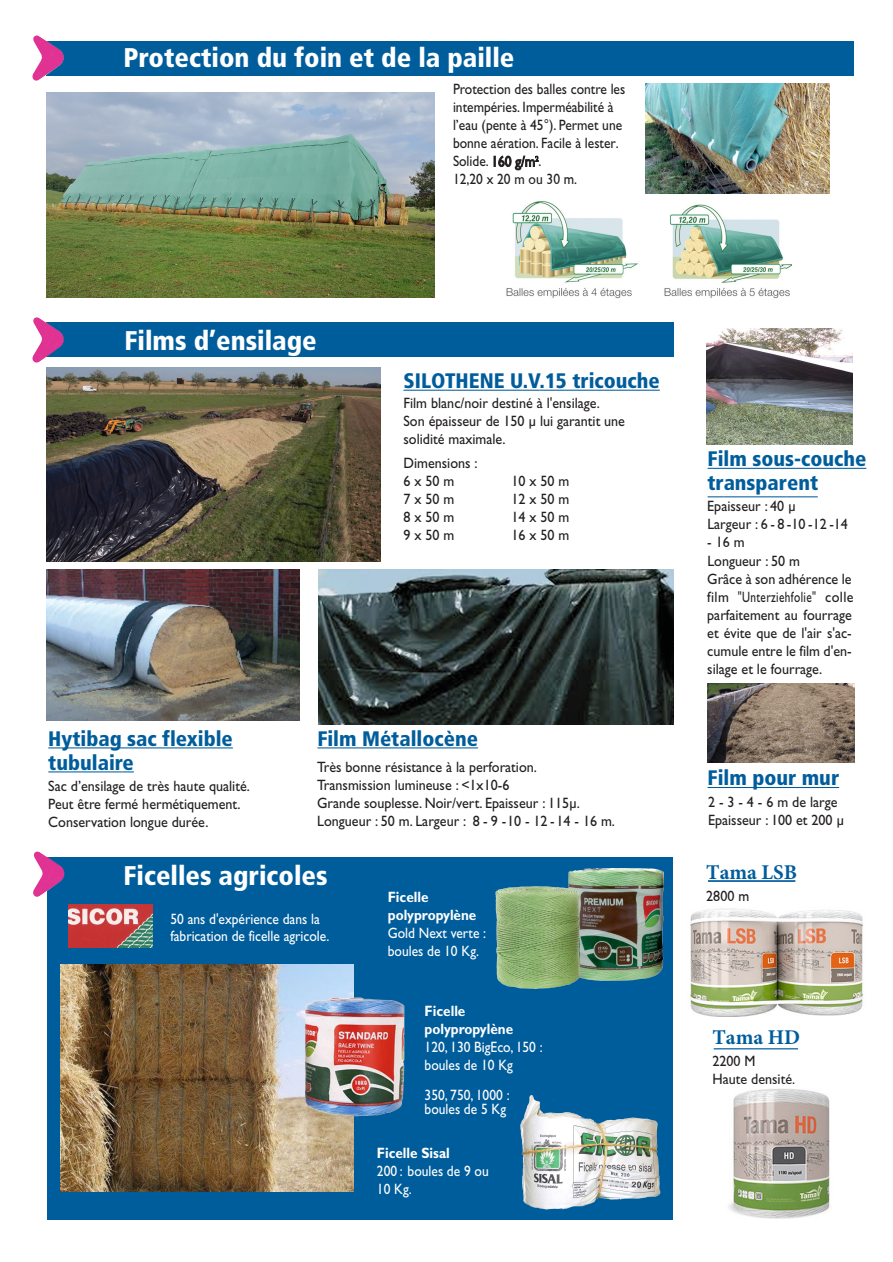
<style>
.page{position:relative;width:893px;height:1262px;background:#fff}
.page>*{position:absolute;margin:0;border:0;box-sizing:border-box;transform-origin:0 0}
.t1{font:900 condensed 27px "Frutiger";color:#fff}
.t2{font:900 condensed 21px "Frutiger";color:#005d9c}
.t3{font:700 21px "Minion Pro";color:#005d9c}
.t4{font:15px/18px "Gill Sans";color:#231f20;scale:.94 1}
.t5{font:15px/18px "Gill Sans";color:#fff;scale:.9 1}
.t6{font:15px/18px "Gill Sans";color:#231f20;scale:.9 1}
.t7{font:700 15px/18px "Gill Sans";color:#fff;scale:.9 1}
</style>
<div class="page">
<div style="left:47px;top:857px;width:625px;height:362px;background:#005d9c"></div>
<div style="left:47px;top:323px;width:627px;height:34px;background:#005d9c"></div>
<hr style="left:317px;top:747px;width:161px;height:1px;background:#005d9c">
<img style="left:47px;top:367px;width:333px;height:194px">
<img style="left:47px;top:569px;width:252px;height:152px">
<hr style="left:48px;top:747px;width:139px;height:1px;background:#005d9c">
<hr style="left:187px;top:747px;width:46px;height:1px;background:#005d9c">
<hr style="left:48px;top:771px;width:75px;height:1px;background:#005d9c">
<img style="left:707px;top:683px;width:147px;height:79px">
<hr style="left:707px;top:468px;width:159px;height:1px;background:#005d9c">
<svg style="left:707px;top:496px;width:16px;height:1px"></svg>
<hr style="left:723px;top:496px;width:63px;height:1px;background:#005d9c">
<hr style="left:786px;top:496px;width:31px;height:1px;background:#005d9c">
<hr style="left:707px;top:787px;width:132px;height:1px;background:#005d9c">
<img style="left:318px;top:569px;width:356px;height:155px">
<img style="left:68px;top:904px;width:84px;height:43px">
<img style="left:32px;top:317px;width:32px;height:46px">
<img style="left:33px;top:851px;width:32px;height:46px">
<img style="left:706px;top:329px;width:146px;height:116px">
<div style="left:47px;top:41px;width:807px;height:34px;background:#005d9c"></div>
<img style="left:506px;top:201px;width:285px;height:98px">
<img style="left:46px;top:93px;width:388px;height:205px">
<img style="left:646px;top:84px;width:183px;height:109px">
<img style="left:32px;top:35px;width:32px;height:46px">
<hr style="left:403px;top:390px;width:42px;height:1px;background:#005d9c">
<hr style="left:445px;top:390px;width:78px;height:1px;background:#005d9c">
<svg style="left:523px;top:390px;width:16px;height:1px"></svg>
<hr style="left:539px;top:390px;width:121px;height:1px;background:#005d9c">
<img style="left:61px;top:964px;width:292px;height:227px">
<img style="left:495px;top:868px;width:168px;height:120px">
<img style="left:299px;top:992px;width:106px;height:130px">
<img style="left:505px;top:1095px;width:168px;height:125px">
<hr style="left:708px;top:880px;width:87px;height:1px;background:#005d9c">
<img style="left:690px;top:908px;width:173px;height:108px">
<img style="left:728px;top:1089px;width:102px;height:130px">
<hr style="left:713px;top:1048px;width:85px;height:1px;background:#005d9c">
<h1 class="t1" style="left:124px;top:47px;width:392px">Protection du foin et de la paille</h1>
<p class="t6" style="left:453px;top:82px;width:193px">Protection des balles contre les intempéries. Imperméabilité à l’eau (pente à 45°). Permet une bonne aération. Facile à lester.<br>Solide. 160 g/m<sup>2</sup>.<br>12,20 x 20 m ou 30 m.</p>
<h1 class="t1" style="left:125px;top:329px;width:194px">Films d’ensilage</h1>
<h2 class="t2" style="left:403px;top:372px;width:258px">SILOTHENE U.V.15 tricouche</h2>
<p class="t4" style="left:403px;top:396px;width:237px">Film blanc/noir destiné à l'ensilage.<br>Son épaisseur de 150 µ lui garantit une solidité maximale.</p>
<p class="t4" style="left:403px;top:456px;width:80px">Dimensions :</p>
<p class="t4" style="left:403px;top:474px;width:56px">6 x 50 m</p>
<p class="t4" style="left:511px;top:474px;width:63px">10 x 50 m</p>
<p class="t4" style="left:403px;top:492px;width:56px">7 x 50 m</p>
<p class="t4" style="left:511px;top:492px;width:63px">12 x 50 m</p>
<p class="t4" style="left:403px;top:510px;width:56px">8 x 50 m</p>
<p class="t4" style="left:511px;top:510px;width:63px">14 x 50 m</p>
<p class="t4" style="left:403px;top:528px;width:56px">9 x 50 m</p>
<p class="t4" style="left:511px;top:528px;width:63px">16 x 50 m</p>
<h2 class="t2" style="left:48px;top:730px;width:186px">Hytibag sac flexible</h2>
<h2 class="t2" style="left:317px;top:730px;width:162px">Film Métallocène</h2>
<h2 class="t2" style="left:48px;top:754px;width:87px">tubulaire</h2>
<p class="t4" style="left:48px;top:778px;width:216px">Sac d’ensilage de très haute qualité.<br>Peut être fermé hermétiquement.<br>Conservation longue durée.</p>
<p class="t4" style="left:317px;top:759px;width:318px">Très bonne résistance à la perforation.<br>Transmission lumineuse : &lt;1x10-6<br>Grande souplesse. Noir/vert. Epaisseur : 115µ.<br>Longueur : 50 m. Largeur : 8 - 9 -10 - 12 -14 - 16 m.</p>
<h1 class="t1" style="left:124px;top:864px;width:205px">Ficelles agricoles</h1>
<p class="t5" style="left:170px;top:912px;width:178px;line-height:16.5px">50 ans d'expérience dans la fabrication de ficelle agricole.</p>
<p class="t7" style="left:388px;top:889px;width:100px">Ficelle polypropylène</p>
<p class="t5" style="left:388px;top:925px;width:111px">Gold Next verte : boules de 10 Kg.</p>
<p class="t7" style="left:424px;top:1004px;width:100px">Ficelle polypropylène</p>
<p class="t5" style="left:424px;top:1040px;width:133px">120, 130 BigEco, 150 : boules de 10 Kg</p>
<p class="t5" style="left:424px;top:1088px;width:96px;line-height:14.5px">350, 750, 1000 : boules de 5 Kg</p>
<p class="t7" style="left:377px;top:1145px;width:83px">Ficelle Sisal</p>
<p class="t5" style="left:377px;top:1163px;width:126px">200 : boules de 9 ou<br>10 Kg.</p>
<h2 class="t2" style="left:707px;top:450px;width:160px">Film sous-couche</h2>
<h2 class="t2" style="left:707px;top:474px;width:112px">transparent</h2>
<p class="t4" style="left:707px;top:498px;width:151px">Epaisseur : 40 µ<br>Largeur : 6 - 8 -10 -12 -14</p>
<p class="t4" style="left:707px;top:533px;width:157px">- 16 m<br>Longueur : 50 m<br>Grâce à son adhérence le film "Unterziehfolie" colle parfaitement au fourrage et évite que de l'air s'ac&shy;cumule entre le film d'en&shy;silage et le fourrage.</p>
<h2 class="t2" style="left:707px;top:769px;width:133px">Film pour mur</h2>
<p class="t4" style="left:708px;top:795px;width:146px">2 - 3 - 4 - 6 m de large<br>Epaisseur : 100 et 200 µ</p>
<h2 class="t3" style="left:706px;top:857px;width:92px">Tama LSB</h2>
<p class="t4" style="left:706px;top:886px;width:47px">2800 m</p>
<h2 class="t3" style="left:712px;top:1022px;width:89px">Tama HD</h2>
<p class="t4" style="left:712px;top:1051px;width:90px">2200 M<br>Haute densité.</p>
</div>
